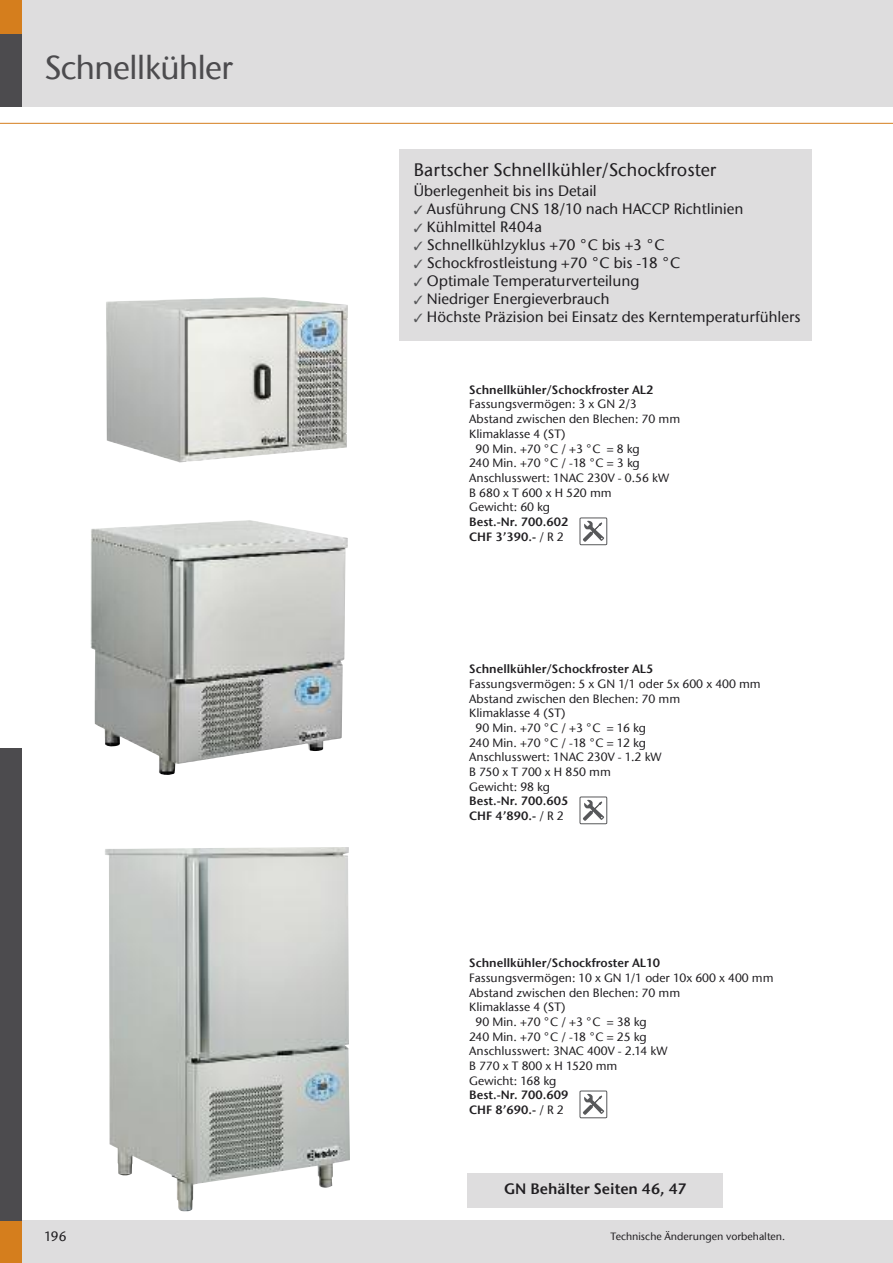
<style>
.page{position:relative;width:893px;height:1263px;background:#fff}
.page>*{position:absolute;margin:0;border:0;box-sizing:border-box;transform-origin:0 0}
.t1{font:500 33px "ITC Stone Sans Com";letter-spacing:-.025em;color:#4c4b4e}
.t2{font:500 18px "ITC Stone Sans Com";color:#201e21}
.t3{font:500 15px "ITC Stone Sans Com";color:#201e21}
.t4{font:15px "ITC Stone Sans Com Semi";color:#201e21}
.t5{font:500 13.5px "ITC Stone Sans Com";color:#201e21}
.t6{font:500 12px "ITC Stone Sans Com";color:#201e21}
.t7{font:12px/14.7px "ITC Stone Sans Com Semi";color:#201e21}
.t8{font:500 12px "ITC Stone Sans Com";letter-spacing:.26em;color:#201e21}
.t9{font:500 10.5px "ITC Stone Sans Com";color:#201e21}
.s1{color:#58595b}
.s2{font-family:"ITC Stone Sans Com";font-weight:500}
</style>
<div class="page">
<div style="left:0;top:0;width:893px;height:106px;background:#deddde"></div>
<div style="left:0;top:0;width:21px;height:48px;background:#d57e1d"></div>
<div style="left:0;top:34px;width:21px;height:72px;background:#4c4b4e"></div>
<hr style="left:0;top:123px;width:893px;height:1px;background:#d57e1d">
<div style="left:0;top:1220px;width:893px;height:43px;background:#deddde"></div>
<div style="left:0;top:1199px;width:21px;height:64px;background:#d57e1d"></div>
<div style="left:0;top:748px;width:21px;height:472px;background:#4c4b4e"></div>
<img style="left:105px;top:847px;width:245px;height:364px">
<img style="left:106px;top:297px;width:242px;height:165px">
<img style="left:90px;top:520px;width:258px;height:255px">
<div style="left:400px;top:149px;width:412px;height:191px;background:#deddde"></div>
<div style="left:468px;top:1174px;width:255px;height:34px;background:#deddde"></div>
<svg style="left:583px;top:520px;width:21px;height:22px"></svg>
<div style="left:580px;top:518px;width:27px;height:27px;border:1px solid #57585a"></div>
<svg style="left:583px;top:799px;width:22px;height:22px"></svg>
<div style="left:580px;top:797px;width:27px;height:27px;border:1px solid #57585a"></div>
<svg style="left:583px;top:1093px;width:22px;height:22px"></svg>
<div style="left:580px;top:1091px;width:27px;height:27px;border:1px solid #57585a"></div>
<h1 class="t1" style="left:44px;top:48px;width:191px">Schnellkühler</h1>
<p class="t5" style="left:44px;top:1228px;width:24px">196</p>
<h2 class="t2" style="left:414px;top:159px;width:304px">Bartscher Schnellkühler/Schockfroster</h2>
<p class="t3" style="left:414px;top:182px;width:184px">Überlegenheit bis ins Detail</p>
<p class="t3" style="left:414px;top:200px;width:331px"><span class="s1">✓</span> Ausführung CNS 18/10 nach HACCP Richtlinien</p>
<p class="t3" style="left:414px;top:218px;width:130px"><span class="s1">✓</span> Kühlmittel R404a</p>
<p class="t3" style="left:414px;top:236px;width:252px"><span class="s1">✓</span> Schnellkühlzyklus +70 °C bis +3 °C</p>
<p class="t3" style="left:414px;top:254px;width:268px"><span class="s1">✓</span> Schockfrostleistung +70 °C bis -18 °C</p>
<p class="t3" style="left:414px;top:272px;width:227px"><span class="s1">✓</span> Optimale Temperaturverteilung</p>
<p class="t3" style="left:414px;top:290px;width:197px"><span class="s1">✓</span> Niedriger Energieverbrauch</p>
<p class="t3" style="left:414px;top:308px;width:388px"><span class="s1">✓</span> Höchste Präzision bei Einsatz des Kerntemperaturfühlers</p>
<p class="t7" style="left:469px;top:382px;width:186px">Schnellkühler/Schockfroster AL2</p>
<p class="t6" style="left:469px;top:397px;width:169px">Fassungsvermögen: 3 x GN 2/3</p>
<p class="t6" style="left:469px;top:412px;width:212px">Abstand zwischen den Blechen: 70 mm</p>
<p class="t6" style="left:469px;top:426px;width:98px">Klimaklasse 4 (ST)</p>
<p class="t6" style="left:476px;top:441px;width:166px">90 Min. +70 °C / +3 °C = 8 kg</p>
<p class="t6" style="left:469px;top:456px;width:172px">240 Min. +70 °C / -18 °C = 3 kg</p>
<p class="t6" style="left:469px;top:471px;width:201px">Anschlusswert: 1NAC 230V - 0.56 kW</p>
<p class="t8" style="left:469px;top:485px;width:144px">B680xT600xH520mm</p>
<p class="t6" style="left:469px;top:500px;width:82px">Gewicht: 60 kg</p>
<p class="t7" style="left:469px;top:515px;width:101px">Best.-Nr. 700.602<br>CHF 3’390.- <span class="s2">/ R 2</span></p>
<p class="t7" style="left:469px;top:662px;width:186px">Schnellkühler/Schockfroster AL5</p>
<p class="t6" style="left:469px;top:676px;width:293px">Fassungsvermögen: 5 x GN 1/1 oder 5x 600 x 400 mm</p>
<p class="t6" style="left:469px;top:691px;width:212px">Abstand zwischen den Blechen: 70 mm</p>
<p class="t6" style="left:469px;top:706px;width:98px">Klimaklasse 4 (ST)</p>
<p class="t6" style="left:476px;top:720px;width:172px">90 Min. +70 °C / +3 °C = 16 kg</p>
<p class="t6" style="left:469px;top:735px;width:178px">240 Min. +70 °C / -18 °C = 12 kg</p>
<p class="t6" style="left:469px;top:750px;width:194px">Anschlusswert: 1NAC 230V - 1.2 kW</p>
<p class="t8" style="left:469px;top:765px;width:143px">B750xT700xH850mm</p>
<p class="t6" style="left:469px;top:779px;width:82px">Gewicht: 98 kg</p>
<p class="t7" style="left:469px;top:794px;width:101px">Best.-Nr. 700.605<br>CHF 4’890.- <span class="s2">/ R 2</span></p>
<p class="t7" style="left:469px;top:956px;width:192px">Schnellkühler/Schockfroster AL10</p>
<p class="t6" style="left:469px;top:970px;width:306px">Fassungsvermögen: 10 x GN 1/1 oder 10x 600 x 400 mm</p>
<p class="t6" style="left:469px;top:985px;width:212px">Abstand zwischen den Blechen: 70 mm</p>
<p class="t6" style="left:469px;top:1000px;width:98px">Klimaklasse 4 (ST)</p>
<p class="t6" style="left:476px;top:1014px;width:173px">90 Min. +70 °C / +3 °C = 38 kg</p>
<p class="t6" style="left:469px;top:1029px;width:179px">240 Min. +70 °C / -18 °C = 25 kg</p>
<p class="t6" style="left:469px;top:1044px;width:200px">Anschlusswert: 3NAC 400V - 2.14 kW</p>
<p class="t6" style="left:469px;top:1059px;width:150px">B 770 x T 800 x H 1520 mm</p>
<p class="t6" style="left:469px;top:1073px;width:88px">Gewicht: 168 kg</p>
<p class="t7" style="left:469px;top:1088px;width:101px">Best.-Nr. 700.609<br>CHF 8’690.- <span class="s2">/ R 2</span></p>
<p class="t4" style="left:504px;top:1180px;width:184px">GN Behälter Seiten 46, 47</p>
<p class="t9" style="left:610px;top:1230px;width:176px">Technische Änderungen vorbehalten.</p>
</div>
